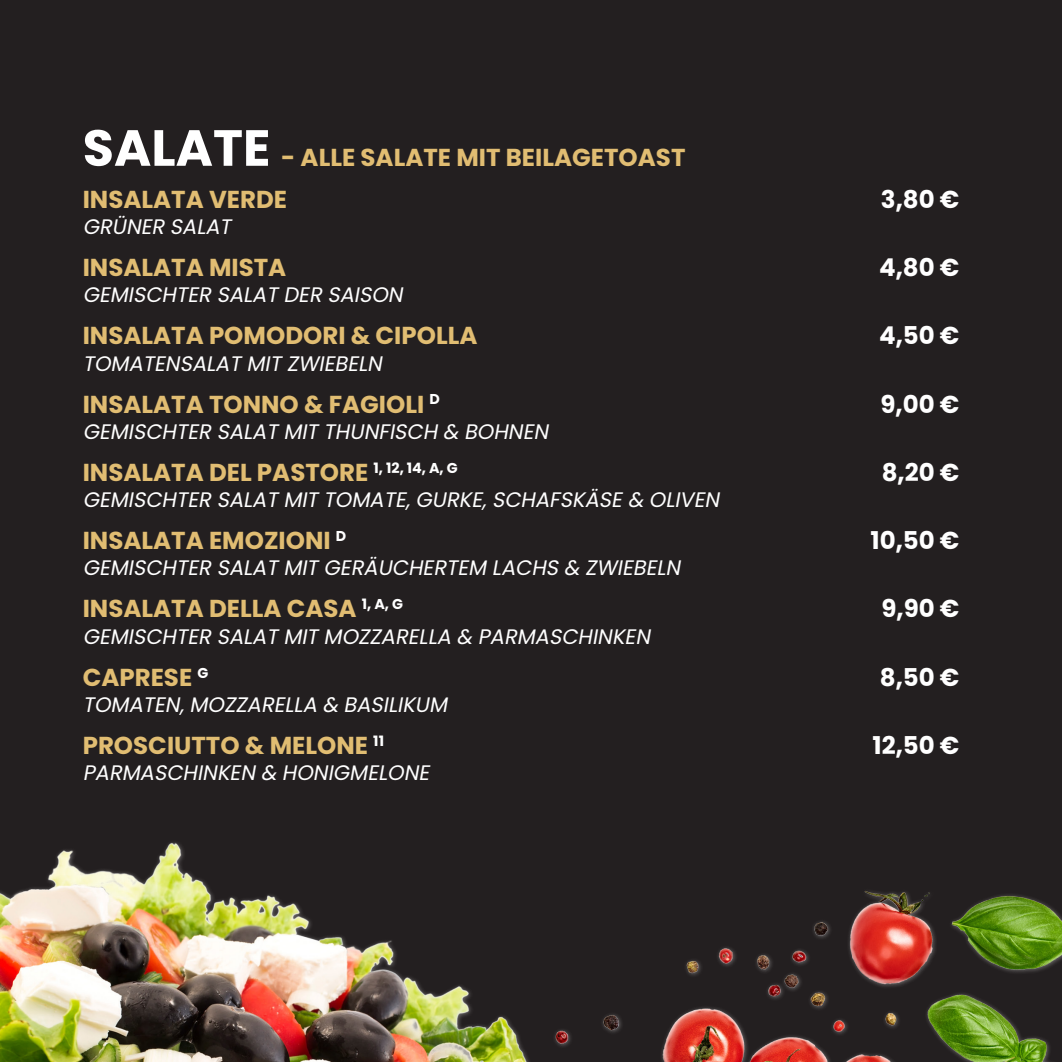
<style>
.page{position:relative;width:1062px;height:1062px;background:#fff}
.page>*{position:absolute;margin:0;border:0;box-sizing:border-box;transform-origin:0 0}
.t1{font:700 24.5px "Poppins";color:#e1bd72}
.t2{font:700 24.5px "Poppins";color:#fff}
.t3{font:italic 21px "Poppins";color:#fff}
.s1{font-size:50.75px;color:#fff}
</style>
<div class="page">
<img style="left:0;top:0;width:1062px;height:1062px">
<p class="t1" style="left:83px;top:143px;width:604px"><span class="s1">SALATE</span> - ALLE SALATE MIT BEILAGETOAST</p>
<p class="t1" style="left:83px;top:185px;width:206px">INSALATA VERDE</p>
<p class="t3" style="left:83px;top:214px;width:156px">GRÜNER SALAT</p>
<p class="t1" style="left:83px;top:253px;width:205px">INSALATA MISTA</p>
<p class="t3" style="left:83px;top:283px;width:327px">GEMISCHTER SALAT DER SAISON</p>
<p class="t1" style="left:83px;top:321px;width:396px">INSALATA POMODORI &amp; CIPOLLA</p>
<p class="t3" style="left:83px;top:351px;width:307px">TOMATENSALAT MIT ZWIEBELN</p>
<p class="t1" style="left:83px;top:390px;width:359px">INSALATA TONNO &amp; FAGIOLI <sup>D</sup></p>
<p class="t3" style="left:83px;top:419px;width:473px">GEMISCHTER SALAT MIT THUNFISCH &amp; BOHNEN</p>
<p class="t1" style="left:83px;top:458px;width:376px">INSALATA DEL PASTORE <sup>1,</sup> <sup>12,</sup> <sup>14,</sup> <sup>A,</sup> <sup>G</sup></p>
<p class="t3" style="left:83px;top:487px;width:644px">GEMISCHTER SALAT MIT TOMATE,GURKE,SCHAFSKÄSE&amp; OLIVEN</p>
<p class="t1" style="left:83px;top:526px;width:265px">INSALATA EMOZIONI <sup>D</sup></p>
<p class="t3" style="left:83px;top:556px;width:605px">GEMISCHTER SALAT MIT GERÄUCHERTEM LACHS &amp; ZWIEBELN</p>
<p class="t1" style="left:83px;top:594px;width:322px">INSALATA DELLA CASA <sup>1,</sup> <sup>A,</sup> <sup>G</sup></p>
<p class="t3" style="left:83px;top:624px;width:575px">GEMISCHTER SALAT MIT MOZZARELLA &amp; PARMASCHINKEN</p>
<p class="t1" style="left:83px;top:663px;width:127px">CAPRESE <sup>G</sup></p>
<p class="t3" style="left:83px;top:692px;width:372px">TOMATEN,MOZZARELLA &amp; BASILIKUM</p>
<p class="t1" style="left:83px;top:731px;width:303px">PROSCIUTTO &amp; MELONE <sup>11</sup></p>
<p class="t3" style="left:83px;top:760px;width:354px">PARMASCHINKEN &amp; HONIGMELONE</p>
<p class="t2" style="left:881px;top:185px;width:80px">3,80 €</p>
<p class="t2" style="left:879px;top:253px;width:82px">4,80 €</p>
<p class="t2" style="left:879px;top:321px;width:82px">4,50 €</p>
<p class="t2" style="left:880px;top:390px;width:80px">9,00 €</p>
<p class="t2" style="left:881px;top:458px;width:79px">8,20 €</p>
<p class="t2" style="left:870px;top:526px;width:90px">10,50 €</p>
<p class="t2" style="left:881px;top:594px;width:79px">9,90 €</p>
<p class="t2" style="left:879px;top:663px;width:81px">8,50 €</p>
<p class="t2" style="left:872px;top:731px;width:88px">12,50 €</p>
</div>
